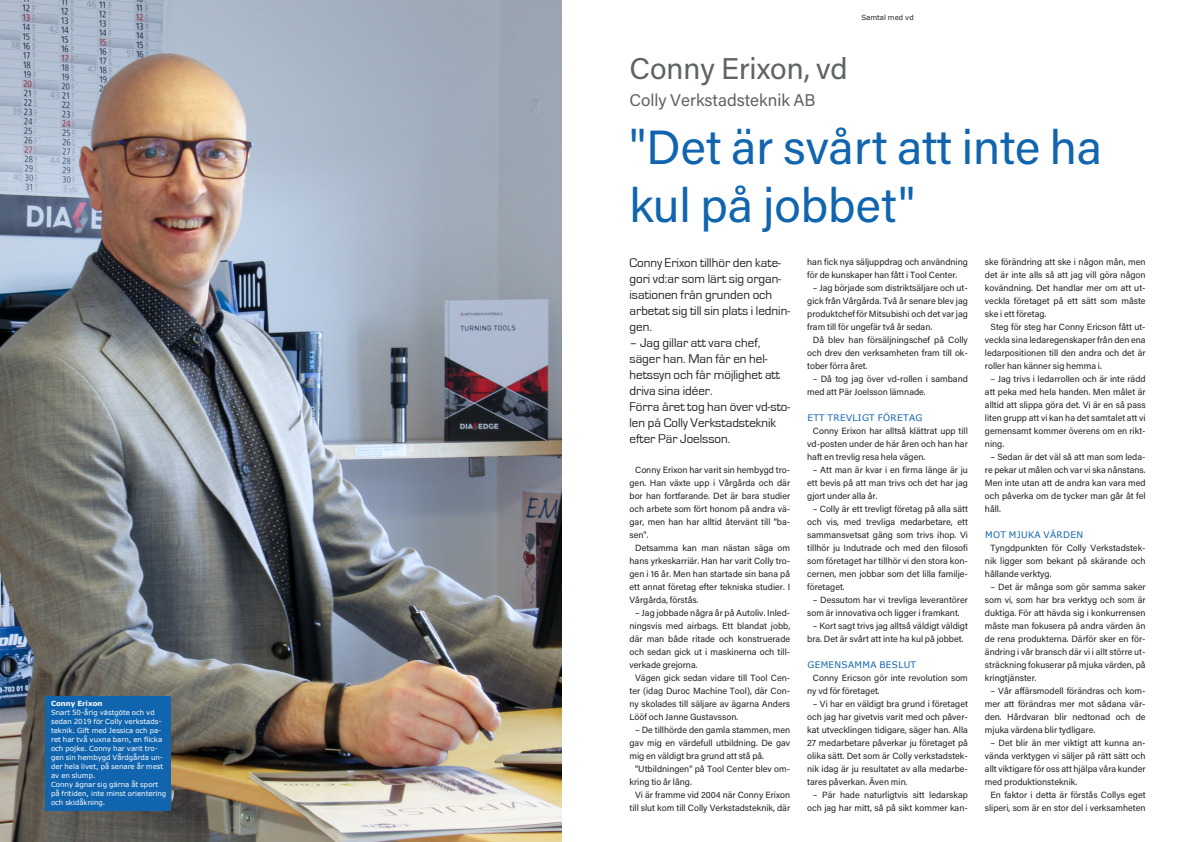
<style>
.page{position:relative;width:1191px;height:842px;background:#fff}
.page>*{position:absolute;margin:0;border:0;box-sizing:border-box;transform-origin:0 0}
.Rubrik{font:48px/57.6px "Acumin Pro";color:#1165ae}
.Underrubrik{font:30px "Acumin Pro";color:#5f6364}
.Underrubrik-2{font:17px "Acumin Pro";color:#5f6364}
.Ingress{font:13px/16px "Eurostile";color:#231f20}
.Brödtext_-_Indrag{font:9px/13px "Acumin Pro";color:#231f20;text-align:justify}
.Mellanrubrik{font:9px "Verdana";letter-spacing:.035em;color:#1165ae}
.Bildtext_liten{font:7px/9px "Verdana";color:#fff}
.Bildtext_liten-2{font:700 7px "Verdana";color:#fff}
.Bildtext_liten-3{font:7px "Verdana";color:#231f20}
</style>
<div class="page">
<img style="left:0;top:0;width:561px;height:842px">
<div style="left:45px;top:697px;width:126px;height:114px;background:#1165ae"></div>
<p class="Bildtext_liten-2" style="left:51px;top:699px;width:53px">Conny Erixon</p>
<p class="Bildtext_liten" style="left:51px;top:708px;width:114px">Snart 50-årig västgöte och vd sedan 2019 för Colly verkstads&shy;teknik. Gift med Jessica och pa&shy;ret har två vuxna barn, en flicka och pojke. Conny har varit tro&shy;gen sin hembygd Vårdgårda un&shy;der hela livet, på senare år mest av en slump.</p>
<p class="Bildtext_liten" style="left:51px;top:780px;width:117px">Conny ägnar sig gärna åt sport på fritiden, inte minst orientering och skidåkning.</p>
<p class="Underrubrik" style="left:629px;top:47px;width:220px">Conny Erixon, vd</p>
<p class="Underrubrik-2" style="left:629px;top:88px;width:188px">Colly Verkstadsteknik AB</p>
<p class="Bildtext_liten-3" style="left:861px;top:12px;width:54px">Samtal med vd</p>
<p class="Rubrik" style="left:629px;top:117px;width:474px">"Det är svårt att inte ha kul på jobbet"</p>
<p class="Ingress" style="left:629px;top:255px;width:162px">Conny Erixon tillhör den kate&shy;gori vd:ar som lärt sig organ&shy;isationen från grunden och arbetat sig till sin plats i lednin&shy;gen.</p>
<p class="Ingress" style="left:629px;top:335px;width:152px">– Jag gillar att vara chef, säger han. Man får en hel&shy;hetssyn och får möjlighet att driva sina idéer.</p>
<p class="Ingress" style="left:629px;top:399px;width:162px">Förra året tog han över vd-sto&shy;len på Colly Verkstadsteknik efter Pär Joelsson.</p>
<p class="Brödtext_-_Indrag" style="left:629px;top:463px;width:162px;text-indent:6px">Conny Erixon har varit sin hembygd tro&shy;gen. Han växte upp i Vårgårda och där bor han fortfarande. Det är bara studier och arbete som fört honom på andra vä&shy;gar, men han har alltid återvänt till "ba&shy;sen".</p>
<p class="Brödtext_-_Indrag" style="left:629px;top:541px;width:162px;text-indent:6px">Detsamma kan man nästan säga om hans yrkeskarriär. Han har varit Colly tro&shy;gen i 16 år. Men han startade sin bana på ett annat företag efter tekniska studier. I Vårgårda, förstås.</p>
<p class="Brödtext_-_Indrag" style="left:629px;top:606px;width:162px;text-indent:6px">– Jag jobbade några år på Autoliv. Inled&shy;ningsvis med airbags. Ett blandat jobb, där man både ritade och konstruerade och sedan gick ut i maskinerna och till&shy;verkade grejorna.</p>
<p class="Brödtext_-_Indrag" style="left:629px;top:671px;width:162px;text-indent:6px">Vägen gick sedan vidare till Tool Cen&shy;ter (idag Duroc Machine Tool), där Con&shy;ny skolades till säljare av ägarna Anders Lööf och Janne Gustavsson.</p>
<p class="Brödtext_-_Indrag" style="left:629px;top:723px;width:162px;text-indent:6px">– De tillhörde den gamla stammen, men gav mig en värdefull utbildning. De gav mig en väldigt bra grund att stå på.</p>
<p class="Brödtext_-_Indrag" style="left:629px;top:762px;width:162px;text-indent:6px">"Utbildningen" på Tool Center blev om&shy;kring tio år lång.</p>
<p class="Brödtext_-_Indrag" style="left:629px;top:788px;width:162px;text-align:right">Vi är framme vid 2004 när Conny Erixon till slut kom till Colly Verkstadsteknik, där</p>
<p class="Brödtext_-_Indrag" style="left:807px;top:255px;width:162px">han fick nya säljuppdrag och användning för de kunskaper han fått i Tool Center.</p>
<p class="Brödtext_-_Indrag" style="left:807px;top:281px;width:162px;text-indent:6px">– Jag började som distriktsäljare och ut&shy;gick från Vårgårda. Två år senare blev jag produktchef för Mitsubishi och det var jag fram till för ungefär två år sedan.</p>
<p class="Brödtext_-_Indrag" style="left:807px;top:333px;width:162px;text-indent:6px">Då blev han försäljningschef på Colly och drev den verksamheten fram till ok&shy;tober förra året.</p>
<p class="Brödtext_-_Indrag" style="left:807px;top:372px;width:162px;text-indent:6px">– Då tog jag över vd-rollen i samband med att Pär Joelsson lämnade.</p>
<p class="Mellanrubrik" style="left:807px;top:411px;width:117px">ETT TREVLIGT FÖRETAG</p>
<p class="Brödtext_-_Indrag" style="left:807px;top:424px;width:162px;text-indent:6px">Conny Erixon har alltså klättrat upp till vd-posten under de här åren och han har haft en trevlig resa hela vägen.</p>
<p class="Brödtext_-_Indrag" style="left:807px;top:463px;width:162px;text-indent:6px">– Att man är kvar i en firma länge är ju ett bevis på att man trivs och det har jag gjort under alla år.</p>
<p class="Brödtext_-_Indrag" style="left:807px;top:502px;width:162px;text-indent:6px">– Colly är ett trevligt företag på alla sätt och vis, med trevliga medarbetare, ett sammansvetsat gäng som trivs ihop. Vi tillhör ju Indutrade och med den filosofi som företaget har tillhör vi den stora kon&shy;cernen, men jobbar som det lilla familje&shy;företaget.</p>
<p class="Brödtext_-_Indrag" style="left:807px;top:593px;width:162px;text-indent:6px">– Dessutom har vi trevliga leverantörer som är innovativa och ligger i framkant.</p>
<p class="Brödtext_-_Indrag" style="left:807px;top:619px;width:162px;text-indent:6px">– Kort sagt trivs jag alltså väldigt väldigt bra. Det är svårt att inte ha kul på jobbet.</p>
<p class="Mellanrubrik" style="left:807px;top:658px;width:110px">GEMENSAMMA BESLUT</p>
<p class="Brödtext_-_Indrag" style="left:807px;top:671px;width:162px;text-indent:6px">Conny Ericson gör inte revolution som ny vd för företaget.</p>
<p class="Brödtext_-_Indrag" style="left:807px;top:697px;width:162px;text-indent:6px">– Vi har en väldigt bra grund i företaget och jag har givetvis varit med och påver&shy;kat utvecklingen tidigare, säger han. Alla 27 medarbetare påverkar ju företaget på olika sätt. Det som är Colly verkstadstek&shy;nik idag är ju resultatet av alla medarbe&shy;tares påverkan. Även min.</p>
<p class="Brödtext_-_Indrag" style="left:807px;top:788px;width:162px;text-align:right">– Pär hade naturligtvis sitt ledarskap och jag har mitt, så på sikt kommer kan-</p>
<p class="Brödtext_-_Indrag" style="left:985px;top:255px;width:162px">ske förändring att ske i någon mån, men det är inte alls så att jag vill göra någon kovändning. Det handlar mer om att ut&shy;veckla företaget på ett sätt som måste ske i ett företag.</p>
<p class="Brödtext_-_Indrag" style="left:985px;top:320px;width:162px;text-indent:6px">Steg för steg har Conny Ericson fått ut&shy;veckla sina ledaregenskaper från den ena ledarpositionen till den andra och det är roller han känner sig hemma i.</p>
<p class="Brödtext_-_Indrag" style="left:985px;top:372px;width:162px;text-indent:6px">– Jag trivs i ledarrollen och är inte rädd att peka med hela handen. Men målet är alltid att slippa göra det. Vi är en så pass liten grupp att vi kan ha det samtalet att vi gemensamt kommer överens om en rikt&shy;ning.</p>
<p class="Brödtext_-_Indrag" style="left:985px;top:450px;width:162px;text-indent:6px">– Sedan är det väl så att man som leda&shy;re pekar ut målen och var vi ska nånstans.<br>Men inte utan att de andra kan vara med och påverka om de tycker man går åt fel håll.</p>
<p class="Mellanrubrik" style="left:985px;top:528px;width:99px">MOT MJUKA VÄRDEN</p>
<p class="Brödtext_-_Indrag" style="left:985px;top:541px;width:162px;text-indent:6px">Tyngdpunkten för Colly Verkstadstek&shy;nik ligger som bekant på skärande och hållande verktyg.</p>
<p class="Brödtext_-_Indrag" style="left:985px;top:580px;width:162px;text-indent:6px">– Det är många som gör samma saker som vi, som har bra verktyg och som är duktiga. För att hävda sig i konkurrensen måste man fokusera på andra värden än de rena produkterna. Därför sker en för&shy;ändring i vår bransch där vi i allt större ut&shy;sträckning fokuserar på mjuka värden, på kringtjänster.</p>
<p class="Brödtext_-_Indrag" style="left:985px;top:684px;width:162px;text-indent:6px">– Vår affärsmodell förändras och kom&shy;mer att förändras mer mot sådana vär&shy;den. Hårdvaran blir nedtonad och de mjuka värdena blir tydligare.</p>
<p class="Brödtext_-_Indrag" style="left:985px;top:736px;width:162px;text-indent:6px">– Det blir än mer viktigt att kunna an&shy;vända verktygen vi säljer på rätt sätt och allt viktigare för oss att hjälpa våra kunder med produktionsteknik.</p>
<p class="Brödtext_-_Indrag" style="left:985px;top:788px;width:162px;text-align:right">En faktor i detta är förstås Collys eget sliperi, som är en stor del i verksamheten</p>
</div>
